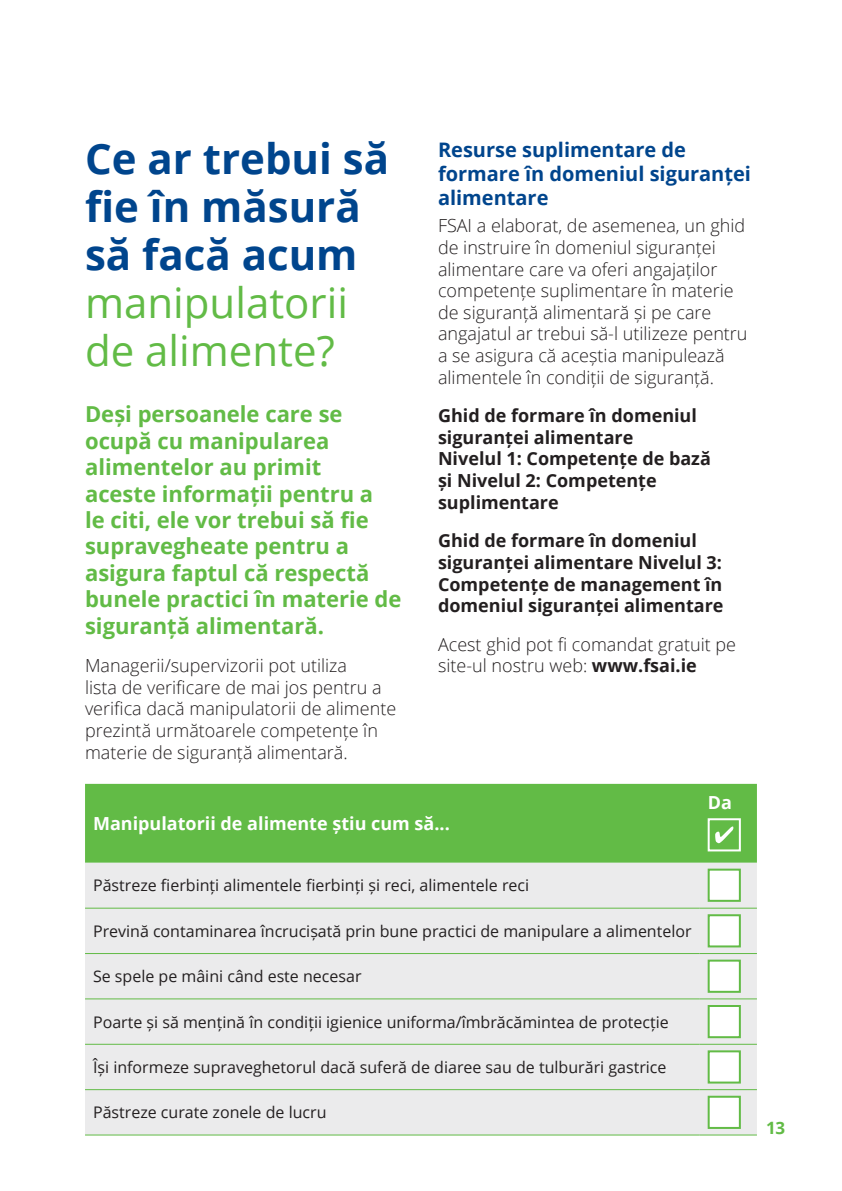
<style>
.page{position:relative;width:842px;height:1191px;background:#fff}
.page>*{position:absolute;margin:0;border:0;box-sizing:border-box;transform-origin:0 0}
.K___Section_Heading{font:700 42px/48px "Open Sans";color:#00458d}
.t1{font:42px/48px "Open Sans";color:#62bb46}
.K___Intro{font:700 22px/26.4px "Open Sans";color:#62bb46}
.K___Heading_1{font:700 20px/24px "Open Sans";color:#00458d}
.K___Body_Text{font:300 18px/21.6px "Open Sans";color:#231f20}
.K___Body_Text-2{font:700 18px/21.6px "Open Sans";color:#231f20}
.K___Body_Text-3{font:700 18px "Open Sans";color:#fff}
.t2{font:700 17px "Open Sans";color:#62bb46}
.K___Body_Text-4{font:16px "Open Sans";color:#231f20}
.s1{font-weight:700}
</style>
<div class="page">
<div style="left:85px;top:784px;width:672px;height:78px;background:#62bb46"></div>
<div style="left:85px;top:862px;width:672px;height:272px;background:#ebebec"></div>
<hr style="left:85px;top:907px;width:615px;height:1px;background:#62bb46">
<hr style="left:700px;top:907px;width:57px;height:1px;background:#62bb46">
<hr style="left:85px;top:953px;width:615px;height:1px;background:#62bb46">
<hr style="left:700px;top:953px;width:57px;height:1px;background:#62bb46">
<hr style="left:85px;top:998px;width:615px;height:1px;background:#62bb46">
<hr style="left:700px;top:998px;width:57px;height:1px;background:#62bb46">
<hr style="left:85px;top:1043px;width:615px;height:1px;background:#62bb46">
<hr style="left:700px;top:1043px;width:57px;height:1px;background:#62bb46">
<hr style="left:85px;top:1089px;width:615px;height:1px;background:#62bb46">
<hr style="left:700px;top:1089px;width:57px;height:1px;background:#62bb46">
<hr style="left:85px;top:1134px;width:615px;height:1px;background:#62bb46">
<hr style="left:700px;top:1134px;width:57px;height:1px;background:#62bb46">
<div style="left:708px;top:818px;width:33px;height:33px;border:2px solid #fff"></div>
<svg style="left:715px;top:826px;width:18px;height:17px"></svg>
<div style="left:708px;top:868px;width:33px;height:33px;background:#fff;border:2px solid #62bb46"></div>
<div style="left:708px;top:914px;width:33px;height:33px;background:#fff;border:2px solid #62bb46"></div>
<div style="left:708px;top:959px;width:33px;height:33px;background:#fff;border:2px solid #62bb46"></div>
<div style="left:708px;top:1005px;width:33px;height:33px;background:#fff;border:2px solid #62bb46"></div>
<div style="left:708px;top:1050px;width:33px;height:33px;background:#fff;border:2px solid #62bb46"></div>
<div style="left:708px;top:1095px;width:33px;height:34px;background:#fff;border:2px solid #62bb46"></div>
<p class="K___Section_Heading" style="left:85px;top:134px;width:306px">Ce ar trebui să fie în măsură să facă acum</p>
<p class="t1" style="left:85px;top:278px;width:264px">manipulatorii de alimente?</p>
<p class="K___Intro" style="left:85px;top:400px;width:318px">Deși persoanele care se ocupă cu manipularea alimentelor au primit<br>aceste informații pentru a<br>le citi, ele vor trebui să fie supravegheate pentru a asigura faptul că respectă bunele practici în materie de siguranță alimentară.</p>
<p class="K___Body_Text" style="left:85px;top:654px;width:313px">Managerii/supervizorii pot utiliza<br>lista de verificare de mai jos pentru a verifica dacă manipulatorii de alimente prezintă următoarele competențe în materie de siguranță alimentară.</p>
<p class="K___Heading_1" style="left:438px;top:137px;width:315px">Resurse suplimentare de formare în domeniul siguranței alimentare</p>
<p class="K___Body_Text" style="left:438px;top:214px;width:311px">FSAI a elaborat, de asemenea, un ghid de instruire în domeniul siguranței alimentare care va oferi angajaților competențe suplimentare în materie de siguranță alimentară și pe care angajatul ar trebui să-l utilizeze pentru a se asigura că aceștia manipulează alimentele în condiții de siguranță.</p>
<p class="K___Body_Text-2" style="left:438px;top:404px;width:274px">Ghid de formare în domeniul siguranței alimentare<br>Nivelul 1: Competențe de bază și Nivelul 2: Competențe suplimentare</p>
<p class="K___Body_Text-2" style="left:438px;top:529px;width:287px">Ghid de formare în domeniul siguranței alimentare Nivelul 3:<br>Competențe de management în domeniul siguranței alimentare</p>
<p class="K___Body_Text" style="left:438px;top:633px;width:300px">Acest ghid pot fi comandat gratuit pe site-ul nostru web: <span class="s1">www.fsai.ie</span></p>
<p class="K___Body_Text-3" style="left:708px;top:789px;width:26px">Da</p>
<p class="K___Body_Text-3" style="left:93px;top:811px;width:358px">Manipulatorii de alimente știu cum să...</p>
<p class="K___Body_Text-4" style="left:93px;top:874px;width:438px">Păstreze fierbinți alimentele fierbinți și reci, alimentele reci</p>
<p class="K___Body_Text-4" style="left:93px;top:920px;width:600px">Prevină contaminarea încrucișată prin bune practici de manipulare a alimentelor</p>
<p class="K___Body_Text-4" style="left:93px;top:965px;width:270px">Se spele pe mâini când este necesar</p>
<p class="K___Body_Text-4" style="left:93px;top:1011px;width:577px">Poarte și să mențină în condiții igienice uniforma/îmbrăcămintea de protecție</p>
<p class="K___Body_Text-4" style="left:93px;top:1056px;width:575px">Își informeze supraveghetorul dacă suferă de diaree sau de tulburări gastrice</p>
<p class="K___Body_Text-4" style="left:93px;top:1101px;width:235px">Păstreze curate zonele de lucru</p>
<p class="t2" style="left:766px;top:1116px;width:21px">13</p>
</div>
